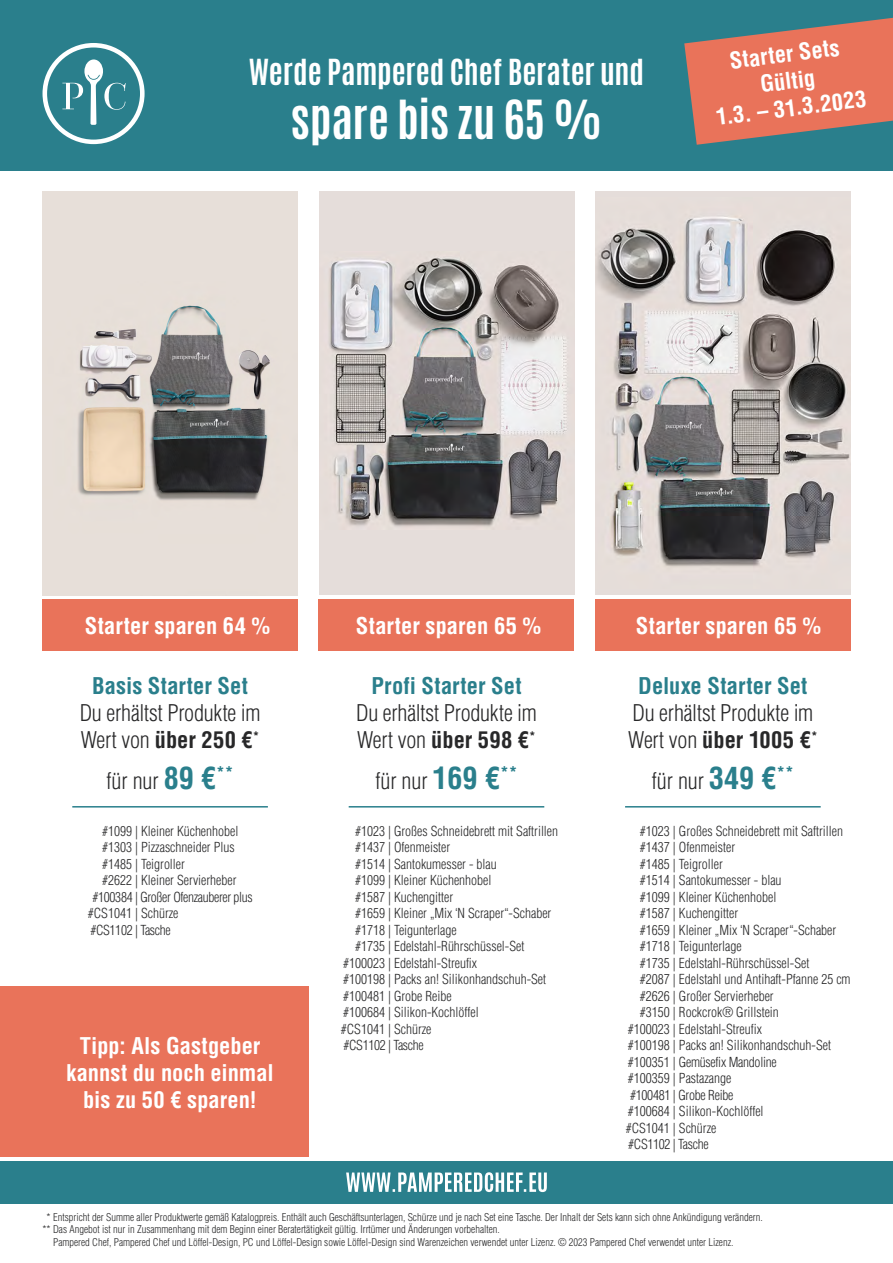
<style>
.page{position:relative;width:893px;height:1263px;background:#fff}
.page>*{position:absolute;margin:0;border:0;box-sizing:border-box;transform-origin:0 0}
.t1{font:700 45px "Antonio";letter-spacing:-.005em;color:#fff}
.t2{font:700 30px "Antonio";letter-spacing:-.005em;color:#fff}
.t3{font:300 condensed 22.5px/27px "Helvetica";letter-spacing:-.01em;color:#282829}
.t4{font:700 condensed 22.5px/27px "Helvetica";color:#fff;text-align:center}
.t5{font:700 condensed 22.5px "Helvetica";letter-spacing:.005em;color:#2a7f8c}
.t6{font:300 condensed 13.5px "Helvetica";color:#282829}
.t7{font:300 condensed 13.5px "Helvetica";letter-spacing:-.025em;color:#282829}
.t8{font:300 condensed 13.5px "Helvetica";letter-spacing:-.02em;color:#282829}
.t9{font:300 condensed 10.5px "Helvetica";color:#282829}
.s1{font-weight:700}
.s2{font-weight:700;font-size:30px;color:#2a7f8c}
.s3{color:#fff}
</style>
<div class="page">
<div style="left:0;top:986px;width:308px;height:171px;background:#e9735a"></div>
<div style="left:0;top:0;width:893px;height:170px;background:#2a7f8c"></div>
<div style="left:0;top:1161px;width:893px;height:42px;background:#2a7f8c"></div>
<svg style="left:346px;top:1172px;width:201px;height:20px"></svg>
<svg style="left:43px;top:43px;width:102px;height:101px"></svg>
<hr style="left:72px;top:806px;width:196px;height:1px;background:#2a7f8c">
<div style="left:43px;top:600px;width:255px;height:51px;background:#e9735a"></div>
<div style="left:319px;top:600px;width:255px;height:51px;background:#e9735a"></div>
<div style="left:595px;top:600px;width:255px;height:51px;background:#e9735a"></div>
<hr style="left:349px;top:806px;width:195px;height:1px;background:#2a7f8c">
<hr style="left:625px;top:806px;width:196px;height:1px;background:#2a7f8c">
<img style="left:43px;top:191px;width:255px;height:404px">
<div style="left:320px;top:191px;width:255px;height:404px;background:#e5ddda"></div>
<img style="left:329px;top:258px;width:238px;height:269px">
<div style="left:595px;top:191px;width:255px;height:404px;background:#e5ddda"></div>
<img style="left:596px;top:216px;width:254px;height:351px">
<svg style="left:684px;top:18px;width:209px;height:127px"></svg>
<h2 class="t2" style="left:249px;top:50px;width:397px">Werde Pampered Chef Berater und</h2>
<h1 class="t1" style="left:291px;top:86px;width:313px">spare bis zu 65 %</h1>
<h3 class="t4" style="left:708px;top:50px;width:153px;rotate:-7deg">Starter Sets<br>Gültig<br>1.3. – 31.3.2023</h3>
<h3 class="t4" style="left:85px;top:612px;width:187px">Starter sparen 64 %</h3>
<h3 class="t4" style="left:356px;top:612px;width:187px">Starter sparen 65 %</h3>
<h3 class="t4" style="left:636px;top:612px;width:187px">Starter sparen 65 %</h3>
<h3 class="t5" style="left:92px;top:672px;width:157px">Basis Starter Set</h3>
<h3 class="t3" style="left:80px;top:699px;width:182px">Du erhältst Produkte im<br>Wert von <span class="s1">über 250 €</span><sup>*</sup></h3>
<h3 class="t3" style="left:106px;top:767px;width:129px">für nur <span class="s2">89 €</span><sup>**</sup></h3>
<p class="t6" style="left:102px;top:822px;width:138px">#1099 | Kleiner Küchenhobel</p>
<p class="t6" style="left:102px;top:839px;width:134px">#1303 | Pizzaschneider Plus</p>
<p class="t6" style="left:102px;top:855px;width:84px">#1485 | Teigroller</p>
<p class="t6" style="left:102px;top:872px;width:136px">#2622 | Kleiner Servierheber</p>
<p class="t7" style="left:93px;top:888px;width:162px">#100384 | Großer Ofenzauberer plus</p>
<p class="t6" style="left:88px;top:905px;width:92px">#CS1041 | Schürze</p>
<p class="t7" style="left:90px;top:921px;width:82px">#CS1102 | Tasche</p>
<h3 class="t4" style="left:66px;top:1032px;width:209px">Tipp: Als Gastgeber kannst du noch einmal bis zu 50 € sparen!</h3>
<h3 class="t5" style="left:371px;top:672px;width:152px">Profi Starter Set</h3>
<h3 class="t3" style="left:356px;top:699px;width:182px">Du erhältst Produkte im<br>Wert von <span class="s1">über 598 €</span><sup>*</sup></h3>
<h3 class="t3" style="left:375px;top:767px;width:144px">für nur <span class="s2">169 €</span><sup>**</sup></h3>
<p class="t6" style="left:355px;top:822px;width:205px">#1023 | Großes Schneidebrett mit Saftrillen</p>
<p class="t6" style="left:355px;top:839px;width:97px">#1437 | Ofenmeister</p>
<p class="t6" style="left:355px;top:855px;width:143px">#1514 | Santokumesser - blau</p>
<p class="t6" style="left:355px;top:872px;width:138px">#1099 | Kleiner Küchenhobel</p>
<p class="t6" style="left:355px;top:888px;width:100px">#1587 | Kuchengitter</p>
<p class="t6" style="left:355px;top:905px;width:198px">#1659 | Kleiner „Mix ‘N Scraper“-Schaber</p>
<p class="t6" style="left:355px;top:921px;width:103px">#1718 | Teigunterlage</p>
<p class="t6" style="left:355px;top:938px;width:171px">#1735 | Edelstahl-Rührschüssel-Set</p>
<p class="t6" style="left:343px;top:954px;width:136px">#100023 | Edelstahl-Streufix</p>
<p class="t6" style="left:343px;top:971px;width:205px">#100198 | Packs an! Silikonhandschuh-Set</p>
<p class="t6" style="left:343px;top:987px;width:110px">#100481 | Grobe Reibe</p>
<p class="t6" style="left:343px;top:1004px;width:137px">#100684 | Silikon-Kochlöffel</p>
<p class="t6" style="left:341px;top:1020px;width:92px">#CS1041 | Schürze</p>
<p class="t7" style="left:343px;top:1037px;width:82px">#CS1102 | Tasche</p>
<h3 class="t5" style="left:638px;top:672px;width:171px">Deluxe Starter Set</h3>
<h3 class="t3" style="left:628px;top:699px;width:191px">Du erhältst Produkte im<br>Wert von <span class="s1">über 1005 €</span><sup>*</sup></h3>
<h3 class="t3" style="left:652px;top:767px;width:144px">für nur <span class="s2">349 €</span><sup>**</sup></h3>
<p class="t6" style="left:640px;top:822px;width:205px">#1023 | Großes Schneidebrett mit Saftrillen</p>
<p class="t6" style="left:640px;top:839px;width:97px">#1437 | Ofenmeister</p>
<p class="t6" style="left:640px;top:855px;width:84px">#1485 | Teigroller</p>
<p class="t6" style="left:640px;top:872px;width:143px">#1514 | Santokumesser - blau</p>
<p class="t6" style="left:640px;top:888px;width:138px">#1099 | Kleiner Küchenhobel</p>
<p class="t6" style="left:640px;top:905px;width:100px">#1587 | Kuchengitter</p>
<p class="t6" style="left:640px;top:921px;width:198px">#1659 | Kleiner „Mix ‘N Scraper“-Schaber</p>
<p class="t6" style="left:640px;top:938px;width:103px">#1718 | Teigunterlage</p>
<p class="t6" style="left:640px;top:954px;width:171px">#1735 | Edelstahl-Rührschüssel-Set</p>
<p class="t6" style="left:640px;top:971px;width:212px">#2087 | Edelstahl und Antihaft-Pfanne 25 cm</p>
<p class="t6" style="left:640px;top:987px;width:135px">#2626 | Großer Servierheber</p>
<p class="t6" style="left:640px;top:1004px;width:140px">#3150 | Rockcrok® Grillstein</p>
<p class="t6" style="left:628px;top:1020px;width:136px">#100023 | Edelstahl-Streufix</p>
<p class="t6" style="left:628px;top:1037px;width:205px">#100198 | Packs an! Silikonhandschuh-Set</p>
<p class="t8" style="left:628px;top:1053px;width:150px">#100351 | Gemüsefix Mandoline</p>
<p class="t6" style="left:628px;top:1070px;width:105px">#100359 | Pastazange</p>
<p class="t8" style="left:630px;top:1086px;width:105px">#100481 | Grobe Reibe</p>
<p class="t6" style="left:628px;top:1103px;width:137px">#100684 | Silikon-Kochlöffel</p>
<p class="t6" style="left:626px;top:1119px;width:92px">#CS1041 | Schürze</p>
<p class="t7" style="left:628px;top:1136px;width:82px">#CS1102 | Tasche</p>
<p class="t9" style="left:43px;top:1210px;width:722px"><span class="s3">*</span>* Entspricht der Summe aller Produktwerte gemäß Katalogpreis. Enthält auch Geschäftsunterlagen, Schürze und je nach Set eine Tasche. Der Inhalt der Sets kann sich ohne Ankündigung verändern.</p>
<p class="t9" style="left:43px;top:1223px;width:459px">** Das Angebot ist nur in Zusammenhang mit dem Beginn einer Beratertätigkeit gültig. Irrtümer und Änderungen vorbehalten.</p>
<p class="t9" style="left:53px;top:1235px;width:682px">Pampered Chef, Pampered Chef und Löffel-Design, PC und Löffel-Design sowie Löffel-Design sind Warenzeichen verwendet unter Lizenz. © 2023 Pampered Chef verwendet unter Lizenz.</p>
</div>
